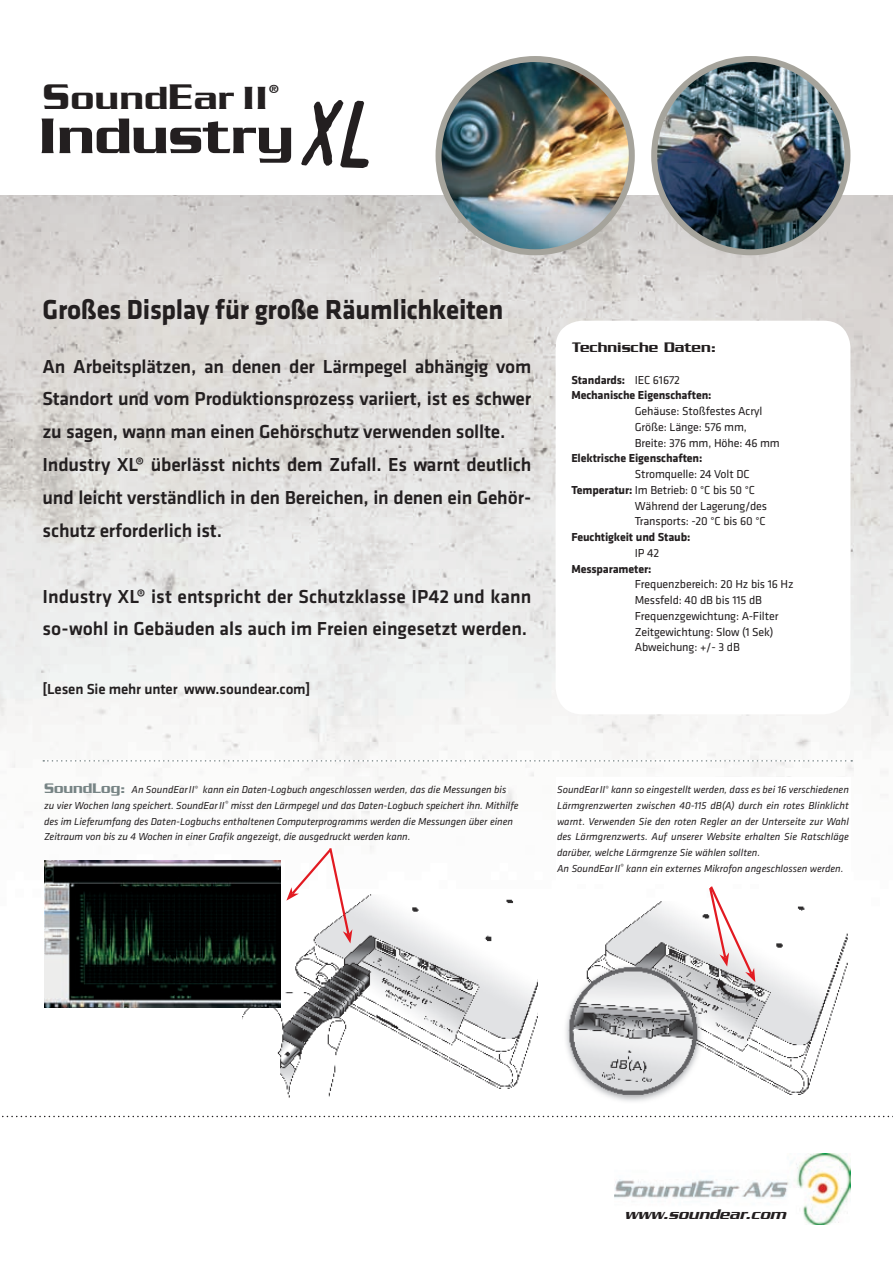
<style>
.page{position:relative;width:893px;height:1263px;background:#fff}
.page>*{position:absolute;margin:0;border:0;box-sizing:border-box;transform-origin:0 0}
.t1{font:500 54px "Serpentine";color:#231f20;scale:1.07 1}
.t2{font:500 34.65px "Serpentine";letter-spacing:.02em;color:#231f20;scale:1.07 1}
.t3{font:700 28.5px "Klavika";letter-spacing:-.01em;color:#231f20;scale:.95 1}
.t4{font:500 19.5px/32.8px "Klavika";letter-spacing:-.01em;color:#231f20}
.t5{font:500 15px "Klavika";letter-spacing:-.01em;color:#231f20}
.t6{font:italic 500 15px "Serpentine";color:#231f20;scale:1.07 1}
.t7{font:500 15px "Serpentine";color:#231f20}
.t8{font:500 12.9px "Serpentine";color:#231f20;scale:1.07 1}
.t9{font:12px/15.8px "Klavika";letter-spacing:-.01em;color:#231f20}
.t10{font:700 12px/15.8px "Klavika";letter-spacing:-.01em;color:#231f20}
.t11{font:italic 10.5px/15.8px "Klavika";color:#231f20}
.s1{font-size:38.55px}
.s2{font-weight:400}
.s3{font-weight:700}
.s4{font-family:"Serpentine";font-weight:500;font-style:normal;font-size:15px;color:#778485}
</style>
<div class="page">
<img style="left:0;top:195px;width:893px;height:923px">
<img style="left:242px;top:892px;width:295px;height:226px">
<img style="left:654px;top:59px;width:193px;height:193px;border-radius:50%">
<div style="left:651px;top:56px;width:199px;height:199px;border:6px solid #a6a49c;border-radius:50%"></div>
<img style="left:438px;top:59px;width:194px;height:193px;border-radius:50%">
<div style="left:435px;top:56px;width:200px;height:199px;border:6px solid #a6a49c;border-radius:50%"></div>
<img style="left:552px;top:901px;width:310px;height:217px">
<svg style="left:707px;top:884px;width:48px;height:98px"></svg>
<img style="left:44px;top:860px;width:236px;height:148px">
<svg style="left:0;top:1116px;width:893px;height:1px"></svg>
<svg style="left:43px;top:760px;width:809px;height:2px"></svg>
<img style="left:614px;top:1154px;width:236px;height:71px">
<svg style="left:286px;top:846px;width:66px;height:97px"></svg>
<svg style="left:301px;top:100px;width:68px;height:68px"></svg>
<div style="left:556px;top:777px;width:294px;height:107px;background:#fff"></div>
<div style="left:556px;top:321px;width:294px;height:393px;background:#fff;border-radius:27px"></div>
<h2 class="t2" style="left:43px;top:78px;width:212px"><span class="s1">S</span>ound<span class="s1">E</span>ar II</h2>
<p class="t8" style="left:269px;top:82px;width:12px">®</p>
<h1 class="t1" style="left:38px;top:105px;width:240px">Industry</h1>
<h3 class="t3" style="left:43px;top:289px;width:487px">Großes Display für große Räumlichkeiten</h3>
<p class="t4" style="left:43px;top:349px;width:490px">An Arbeitsplätzen, an denen der Lärmpegel abhängig vom Standort und vom Produktionsprozess variiert, ist es schwer zu sagen, wann man einen Gehörschutz verwenden sollte.<br>Industry XL® überlässt nichts dem Zufall. Es warnt deutlich und leicht verständlich in den Bereichen, in denen ein Gehör&shy;schutz erforderlich ist.</p>
<h3 class="t4" style="left:43px;top:579px;width:490px">Industry XL® ist entspricht der Schutzklasse IP42 und kann so-wohl in Gebäuden als auch im Freien eingesetzt werden.</h3>
<h3 class="t5" style="left:43px;top:679px;width:270px">[Lesen Sie mehr unter www.soundear.com]</h3>
<h3 class="t7" style="left:572px;top:339px;width:145px">Technische Daten:</h3>
<p class="t10" style="left:571px;top:371px;width:142px">Standards: <span class="s2">IEC 61672<br></span>Mechanische Eigenschaften:</p>
<p class="t9" style="left:635px;top:403px;width:147px">Gehäuse: Stoßfestes Acryl<br>Größe: Länge: 576 mm,<br>Breite: 376 mm, Höhe: 46 mm</p>
<p class="t10" style="left:571px;top:450px;width:133px">Elektrische Eigenschaften:</p>
<p class="t9" style="left:635px;top:466px;width:116px">Stromquelle: 24 Volt DC</p>
<p class="t9" style="left:571px;top:482px;width:185px"><span class="s3">Temperatur:</span> Im Betrieb: 0 °C bis 50 °C</p>
<p class="t9" style="left:635px;top:497px;width:134px">Während der Lagerung/des</p>
<p class="t9" style="left:635px;top:513px;width:132px">Transports: -20 °C bis 60 °C</p>
<p class="t10" style="left:571px;top:529px;width:121px">Feuchtigkeit und Staub:</p>
<p class="t9" style="left:635px;top:545px;width:26px">IP 42</p>
<p class="t10" style="left:571px;top:560px;width:81px">Messparameter:</p>
<p class="t9" style="left:635px;top:576px;width:160px">Frequenzbereich: 20 Hz bis 16 Hz<br>Messfeld: 40 dB bis 115 dB<br>Frequenzgewichtung: A-Filter<br>Zeitgewichtung: Slow (1 Sek)<br>Abweichung: +/- 3 dB</p>
<p class="t11" style="left:44px;top:781px;width:476px"><span class="s4">SoundLog:</span> An SoundEarII<sup>®</sup> kann ein Daten-Logbuch angeschlossen werden, das die Messungen bis zu vier Wochen lang speichert. SoundEarII<sup>®</sup> misst den Lärmpegel und das Daten-Logbuch speichert ihn. Mithilfe des im Lieferumfang des Daten-Logbuchs enthaltenen Computerprogramms werden die Messungen über einen Zeitraum von bis zu 4 Wochen in einer Grafik angezeigt, die ausgedruckt werden kann.</p>
<p class="t11" style="left:557px;top:781px;width:293px">SoundEarII<sup>®</sup> kann so eingestellt werden, dass es bei 16 verschiedenen Lärmgrenzwerten zwischen 40-115 dB(A) durch ein rotes Blinklicht warnt. Verwenden Sie den roten Regler an der Unterseite zur Wahl des Lärmgrenzwerts. Auf unserer Website erhalten Sie Ratschläge darüber, welche Lärmgrenze Sie wählen sollten.<br>An SoundEarII<sup>®</sup> kann ein externes Mikrofon angeschlossen werden.</p>
<h3 class="t6" style="left:624px;top:1206px;width:152px">www.soundear.com</h3>
</div>
